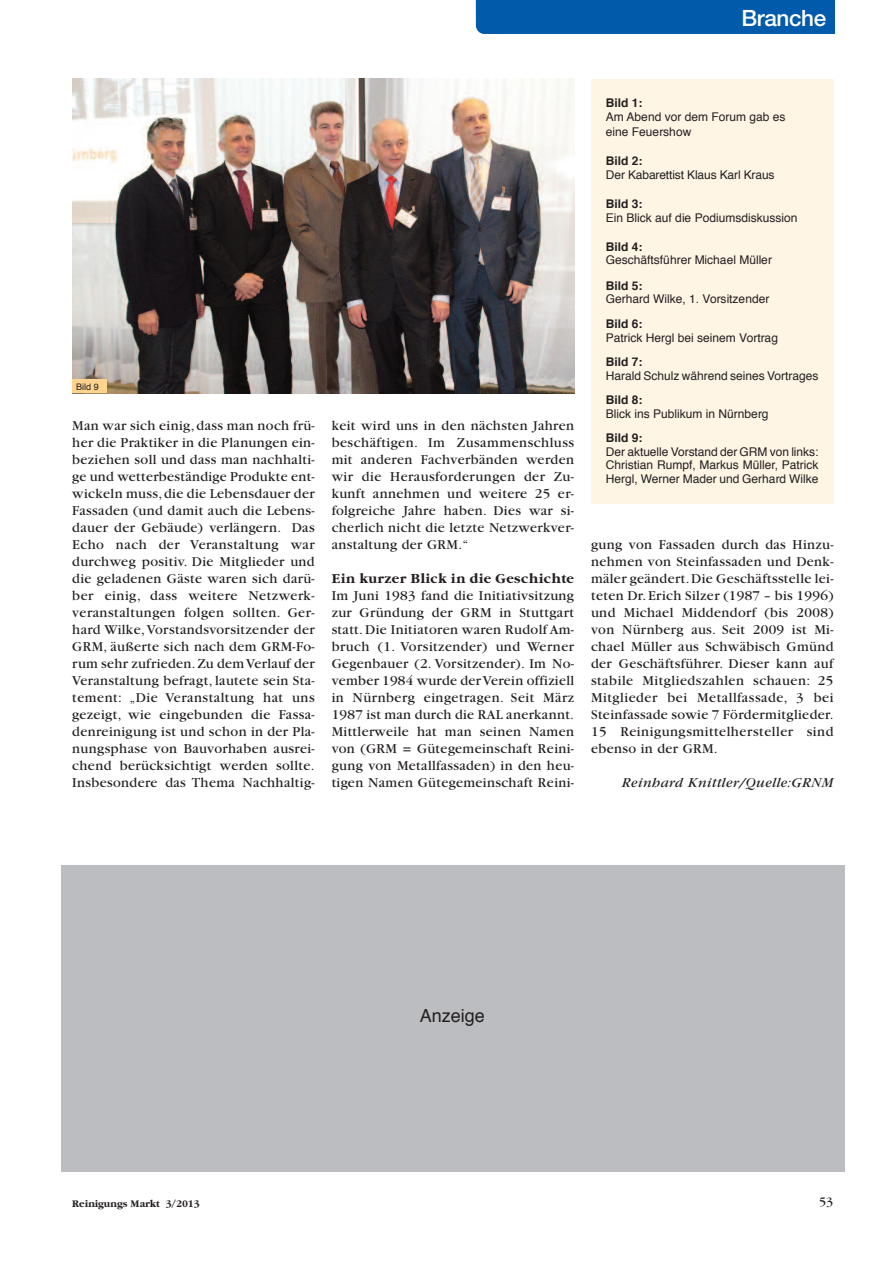
<style>
.page{position:relative;width:893px;height:1263px;background:#fff}
.page>*{position:absolute;margin:0;border:0;box-sizing:border-box;transform-origin:0 0}
.t1{font:500 22.5px "Helvetica Neue LT Std";letter-spacing:-.015em;color:#fff}
.t2{font:18px "Helvetica";color:#231f20}
.t3{font:14.25px/17px "Garamond";letter-spacing:.025em;color:#231f20;text-align:justify}
.t4{font:700 14.25px "Garamond";letter-spacing:.035em;color:#231f20}
.t5{font:italic 14.25px "Garamond";letter-spacing:.03em;color:#231f20}
.t6{font:13.5px "Garamond";color:#231f20}
.t7{font:12px/13.5px "Helvetica";color:#231f20}
.t8{font:700 12px "Helvetica";color:#231f20}
.t9{font:700 10.5px "Garamond";color:#231f20}
.t10{font:9px "Helvetica";color:#231f20}
</style>
<div class="page">
<svg style="left:476px;top:0;width:20px;height:34px"></svg>
<div style="left:496px;top:0;width:339px;height:34px;background:#015aaa"></div>
<div style="left:591px;top:79px;width:242px;height:425px;background:#fef5e5"></div>
<div style="left:61px;top:866px;width:784px;height:306px;background:#bcbdc0"></div>
<img style="left:72px;top:79px;width:502px;height:314px">
<div style="left:72px;top:380px;width:34px;height:13px;background:#fdd38d"></div>
<h1 class="t1" style="left:741px;top:9px;width:86px">Branche</h1>
<p class="t10" style="left:76px;top:383px;width:24px">Bild 9</p>
<p class="t3" style="left:72px;top:418px;width:244px">Man war sich einig, dass man noch frü&shy;her die Praktiker in die Planungen ein&shy;beziehen soll und dass man nachhalti&shy;ge und wetterbeständige Produkte ent&shy;wickeln muss,die die Lebensdauer der Fassaden (und damit auch die Lebens&shy;dauer der Gebäude) verlängern. Das Echo nach der Veranstaltung war durchweg positiv. Die Mitglieder und die geladenen Gäste waren sich darü&shy;ber einig, dass weitere Netzwerk&shy;veranstaltungen folgen sollten. Ger&shy;hard Wilke,Vorstandsvorsitzender der GRM, äußerte sich nach dem GRM-Fo&shy;rum sehr zufrieden.Zu demVerlauf der Veranstaltung befragt, lautete sein Sta&shy;tement: „Die Veranstaltung hat uns gezeigt, wie eingebunden die Fassa&shy;denreinigung ist und schon in der Pla&shy;nungsphase von Bauvorhaben ausrei&shy;chend berücksichtigt werden sollte.<br>Insbesondere das Thema Nachhaltig-</p>
<p class="t3" style="left:332px;top:418px;width:244px">keit wird uns in den nächsten Jahren beschäftigen. Im Zusammenschluss mit anderen Fachverbänden werden wir die Herausforderungen der Zu&shy;kunft annehmen und weitere 25 er&shy;folgreiche Jahre haben. Dies war si&shy;cherlich nicht die letzte Netzwerkver&shy;anstaltung der GRM.“</p>
<p class="t4" style="left:332px;top:569px;width:244px">Ein kurzer Blick in die Geschichte</p>
<p class="t3" style="left:332px;top:588px;width:244px">Im Juni 1983 fand die Initiativsitzung zur Gründung der GRM in Stuttgart statt. Die Initiatoren waren Rudolf Am&shy;bruch (1. Vorsitzender) und Werner Gegenbauer (2. Vorsitzender). Im No&shy;vember 1984 wurde derVerein offiziell in Nürnberg eingetragen. Seit März 1987 ist man durch die RAL anerkannt.<br>Mittlerweile hat man seinen Namen von (GRM = Gütegemeinschaft Reini&shy;gung von Metallfassaden) in den heu&shy;tigen Namen Gütegemeinschaft Reini-</p>
<p class="t8" style="left:606px;top:98px;width:38px">Bild 1:</p>
<p class="t7" style="left:606px;top:111px;width:181px;line-height:14.4px">Am Abend vor dem Forum gab es eine Feuershow</p>
<p class="t8" style="left:606px;top:155px;width:38px">Bild 2:</p>
<p class="t7" style="left:606px;top:169px;width:170px">Der Kabarettist Klaus Karl Kraus</p>
<p class="t8" style="left:606px;top:198px;width:38px">Bild 3:</p>
<p class="t7" style="left:606px;top:212px;width:193px">Ein Blick auf die Podiumsdiskussion</p>
<p class="t8" style="left:606px;top:242px;width:38px">Bild 4:</p>
<p class="t7" style="left:606px;top:254px;width:168px">Geschäftsführer Michael Müller</p>
<p class="t8" style="left:606px;top:281px;width:38px">Bild 5:</p>
<p class="t7" style="left:606px;top:293px;width:165px">Gerhard Wilke, 1. Vorsitzender</p>
<p class="t8" style="left:606px;top:319px;width:38px">Bild 6:</p>
<p class="t7" style="left:606px;top:331px;width:174px">Patrick Hergl bei seinem Vortrag</p>
<p class="t8" style="left:606px;top:357px;width:38px">Bild 7:</p>
<p class="t7" style="left:606px;top:370px;width:214px">Harald Schulz während seines Vortrages</p>
<p class="t8" style="left:606px;top:395px;width:38px">Bild 8:</p>
<p class="t7" style="left:606px;top:408px;width:164px">Blick ins Publikum in Nürnberg</p>
<p class="t8" style="left:606px;top:433px;width:38px">Bild 9:</p>
<p class="t7" style="left:606px;top:446px;width:214px;text-align:justify">Der aktuelle Vorstand der GRM von links:<br>Christian Rumpf, Markus Müller, Patrick Hergl, Werner Mader und Gerhard Wilke</p>
<p class="t3" style="left:591px;top:537px;width:244px">gung von Fassaden durch das Hinzu&shy;nehmen von Steinfassaden und Denk&shy;mäler geändert.Die Geschäftsstelle lei&shy;teten Dr. Erich Silzer (1987 – bis 1996) und Michael Middendorf (bis 2008) von Nürnberg aus. Seit 2009 ist Mi&shy;chael Müller aus Schwäbisch Gmünd der Geschäftsführer. Dieser kann auf stabile Mitgliedszahlen schauen: 25<br>Mitglieder bei Metallfassade, 3 bei Steinfassade sowie 7 Fördermitglieder.<br>15 Reinigungsmittelhersteller sind ebenso in der GRM.</p>
<p class="t5" style="left:622px;top:777px;width:213px">Reinhard Knittler/Quelle:GRNM</p>
<p class="t9" style="left:72px;top:1197px;width:129px">Reinigungs Markt 3/2013</p>
<p class="t2" style="left:420px;top:1008px;width:67px">Anzeige</p>
<p class="t6" style="left:819px;top:1197px;width:16px">53</p>
</div>
